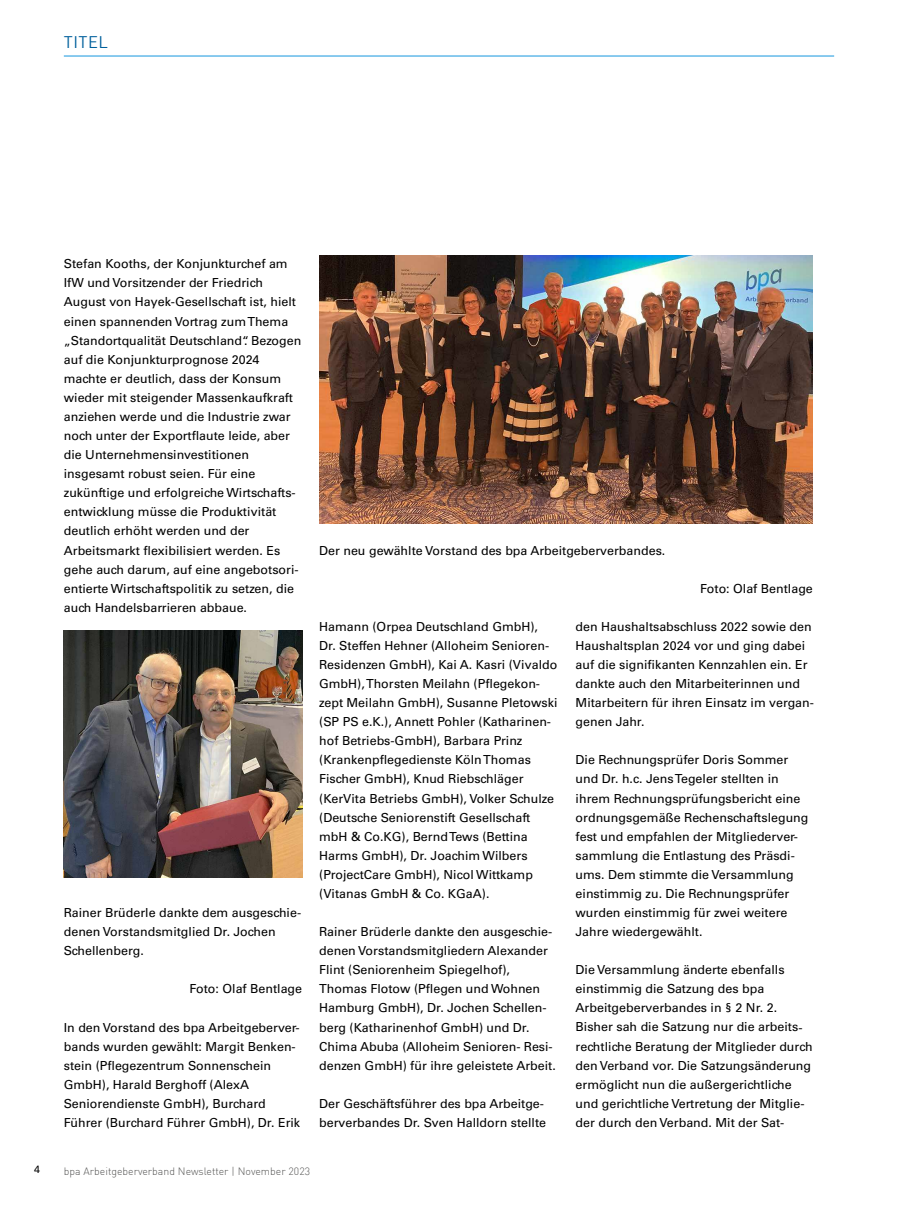
<style>
.page{position:relative;width:898px;height:1212px;background:#fff}
.page>*{position:absolute;margin:0;border:0;box-sizing:border-box;transform-origin:0 0}
.t1{font:16.5px "DIN";letter-spacing:.03em;color:#00609c}
.t2{font:12.45px/19px "Univers LT Std";color:#000}
.t3{font:300 10.5px "DIN";color:#575756}
.t4{font:10.5px "Univers LT Std";color:#000}
</style>
<div class="page">
<hr style="left:64px;top:55px;width:769px;height:2px;background:#63b9e9">
<img style="left:64px;top:631px;width:238px;height:246px">
<img style="left:319px;top:255px;width:493px;height:268px">
<h1 class="t1" style="left:64px;top:32px;width:46px">TITEL</h1>
<p class="t2" style="left:64px;top:254px;width:239px">Stefan Kooths, der Konjunkturchef am IfW und Vorsitzender der Friedrich August von Hayek-Gesellschaft ist, hielt einen spannenden Vortrag zum Thema „Standortqualität Deutschland“. Bezogen auf die Konjunkturprognose 2024 machte er deutlich, dass der Konsum wieder mit steigender Massenkaufkraft anziehen werde und die Industrie zwar noch unter der Exportflaute leide, aber die Unternehmensinvestitionen insgesamt robust seien. Für eine zukünftige und erfolgreiche Wirtschafts&shy;entwicklung müsse die Produktivität deutlich erhöht werden und der Arbeitsmarkt flexibilisiert werden. Es gehe auch darum, auf eine angebotsori&shy;entierte Wirtschaftspolitik zu setzen, die auch Handelsbarrieren abbaue.</p>
<p class="t2" style="left:64px;top:903px;width:239px">Rainer Brüderle dankte dem ausgeschie&shy;denen Vorstandsmitglied Dr. Jochen<br>Schellenberg.</p>
<p class="t2" style="left:189px;top:979px;width:114px">Foto: Olaf Bentlage</p>
<p class="t2" style="left:64px;top:1017px;width:238px">In den Vorstand des bpa Arbeitgeberver&shy;bands wurden gewählt: Margit Benken&shy;stein (Pflegezentrum Sonnenschein GmbH), Harald Berghoff (AlexA Seniorendienste GmbH), Burchard Führer (Burchard Führer GmbH), Dr. Erik</p>
<p class="t2" style="left:319px;top:541px;width:347px">Der neu gewählte Vorstand des bpa Arbeitgeberverbandes.</p>
<p class="t2" style="left:700px;top:579px;width:114px">Foto: Olaf Bentlage</p>
<p class="t2" style="left:319px;top:617px;width:240px">Hamann (Orpea Deutschland GmbH), Dr. Steffen Hehner (Alloheim Senioren-Residenzen GmbH), Kai A. Kasri (Vivaldo GmbH), Thorsten Meilahn (Pflegekon&shy;zept Meilahn GmbH), Susanne Pletowski (SP PS e.K.), Annett Pohler (Katharinen&shy;hof Betriebs-GmbH), Barbara Prinz (Krankenpflegedienste Köln Thomas Fischer GmbH), Knud Riebschläger (KerVita Betriebs GmbH), Volker Schulze (Deutsche Seniorenstift Gesellschaft mbH &amp; Co.KG), Bernd Tews (Bettina Harms GmbH), Dr. Joachim Wilbers (ProjectCare GmbH), Nicol Wittkamp (Vitanas GmbH &amp; Co. KGaA).</p>
<p class="t2" style="left:319px;top:922px;width:238px">Rainer Brüderle dankte den ausgeschie&shy;denen Vorstandsmitgliedern Alexander Flint (Seniorenheim Spiegelhof), Thomas Flotow (Pflegen und Wohnen Hamburg GmbH), Dr. Jochen Schellen&shy;berg (Katharinenhof GmbH) und Dr.<br>Chima Abuba (Alloheim Senioren- Resi&shy;denzen GmbH) für ihre geleistete Arbeit.</p>
<p class="t2" style="left:319px;top:1094px;width:228px">Der Geschäftsführer des bpa Arbeitge&shy;berverbandes Dr. Sven Halldorn stellte</p>
<p class="t2" style="left:575px;top:617px;width:240px">den Haushaltsabschluss 2022 sowie den Haushaltsplan 2024 vor und ging dabei auf die signifikanten Kennzahlen ein. Er dankte auch den Mitarbeiterinnen und Mitarbeitern für ihren Einsatz im vergan&shy;genen Jahr.</p>
<p class="t2" style="left:575px;top:750px;width:234px">Die Rechnungsprüfer Doris Sommer und Dr. h.c. Jens Tegeler stellten in ihrem Rechnungsprüfungsbericht eine ordnungsgemäße Rechenschaftslegung fest und empfahlen der Mitgliederver&shy;sammlung die Entlastung des Präsdi&shy;ums. Dem stimmte die Versammlung einstimmig zu. Die Rechnungsprüfer wurden einstimmig für zwei weitere Jahre wiedergewählt.</p>
<p class="t2" style="left:575px;top:960px;width:238px">Die Versammlung änderte ebenfalls einstimmig die Satzung des bpa Arbeitgeberverbandes in § 2 Nr. 2.<br>Bisher sah die Satzung nur die arbeits&shy;rechtliche Beratung der Mitglieder durch den Verband vor. Die Satzungsänderung ermöglicht nun die außergerichtliche und gerichtliche Vertretung der Mitglie&shy;der durch den Verband. Mit der Sat-</p>
<p class="t4" style="left:34px;top:1163px;width:7px">4</p>
<p class="t3" style="left:64px;top:1165px;width:248px">bpa Arbeitgeberverband Newsletter | November 2023</p>
</div>
